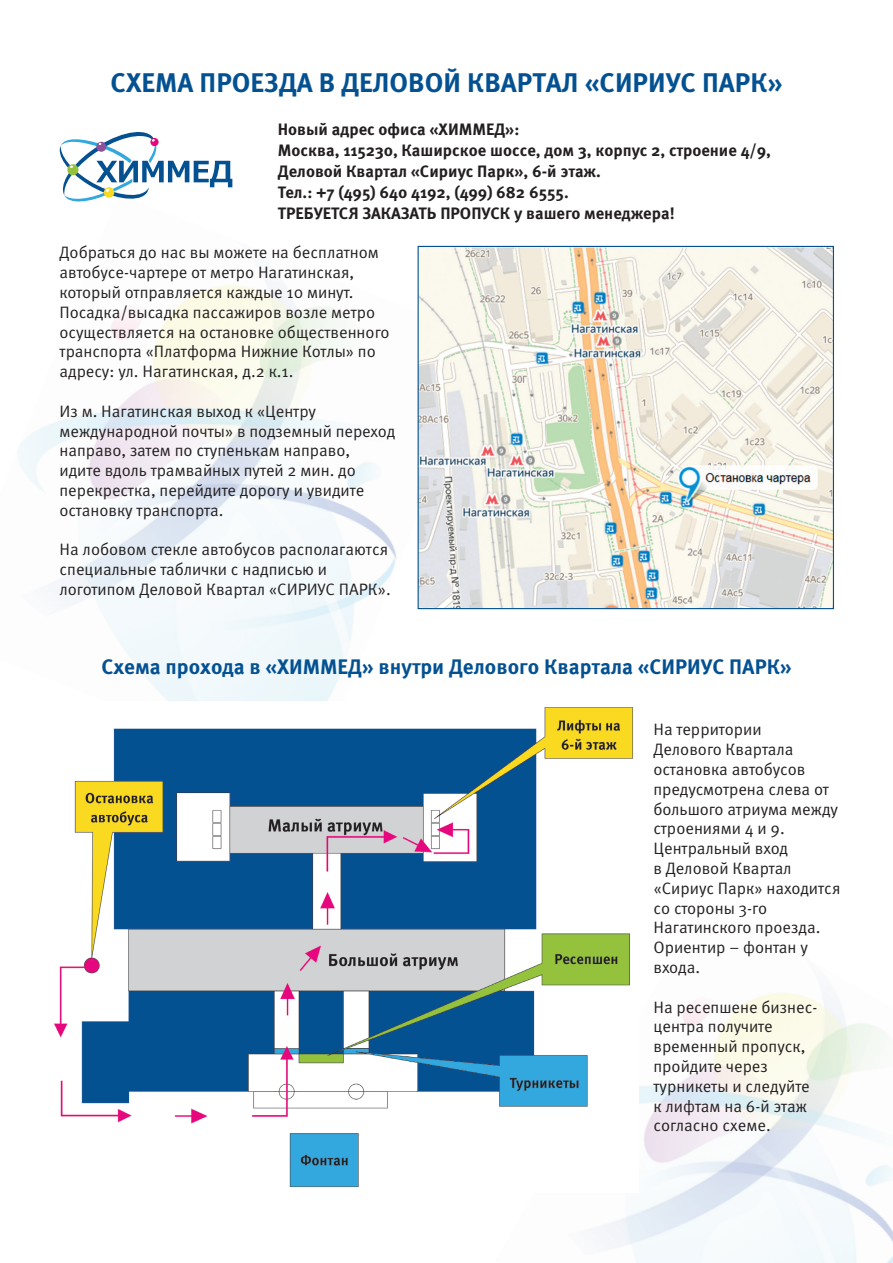
<style>
.page{position:relative;width:893px;height:1263px;background:#fff}
.page>*{position:absolute;margin:0;border:0;box-sizing:border-box;transform-origin:0 0}
.подзаголовок{font:700 27px "Meta Pro";color:#045192}
.подзаголовок-2{font:700 21px "Meta Pro";color:#045192}
.Текст{font:16.5px/19.8px "Meta Pro";color:#231f20}
.Текст-2{font:700 16.5px "Meta Pro";color:#231f20}
</style>
<div class="page">
<img style="left:17px;top:245px;width:470px;height:456px">
<img style="left:592px;top:993px;width:301px;height:270px">
<svg style="left:60px;top:132px;width:172px;height:70px"></svg>
<img style="left:420px;top:248px;width:412px;height:359px">
<div style="left:418px;top:246px;width:416px;height:363px;border:1px solid #045192"></div>
<img style="left:54px;top:707px;width:584px;height:485px">
<p class="подзаголовок" style="left:111px;top:65px;width:673px">СХЕМА ПРОЕЗДА В ДЕЛОВОЙ КВАРТАЛ «СИРИУС ПАРК»</p>
<p class="Текст-2" style="left:278px;top:119px;width:243px">Новый адрес офиса «ХИММЕД»:</p>
<p class="Текст-2" style="left:278px;top:140px;width:495px">Москва, 115230, Каширское шоссе, дом 3, корпус 2, строение 4/9,</p>
<p class="Текст-2" style="left:278px;top:161px;width:325px">Деловой Квартал «Сириус Парк», 6-й этаж.</p>
<p class="Текст-2" style="left:278px;top:182px;width:292px">Тел.: +7 (495) 640 4192, (499) 682 6555.</p>
<p class="Текст-2" style="left:278px;top:203px;width:398px">ТРЕБУЕТСЯ ЗАКАЗАТЬ ПРОПУСК у вашего менеджера!</p>
<p class="Текст" style="left:60px;top:243px;width:331px">Добраться до нас вы можете на бесплатном автобусе-чартере от метро Нагатинская, который отправляется каждые 10 минут.<br>Посадка/высадка пассажиров возле метро осуществляется на остановке общественного транспорта «Платформа Нижние Котлы» по адресу: ул. Нагатинская, д.2 к.1.</p>
<p class="Текст" style="left:60px;top:402px;width:337px">Из м. Нагатинская выход к «Центру международной почты» в подземный переход направо, затем по ступенькам направо, идите вдоль трамвайных путей 2 мин. до перекрестка, перейдите дорогу и увидите остановку транспорта.</p>
<p class="Текст" style="left:60px;top:540px;width:333px">На лобовом стекле автобусов располагаются специальные таблички с надписью и логотипом Деловой Квартал «СИРИУС ПАРК».</p>
<p class="подзаголовок-2" style="left:101px;top:653px;width:692px">Схема прохода в «ХИММЕД» внутри Делового Квартала «СИРИУС ПАРК»</p>
<p class="Текст" style="left:653px;top:720px;width:186px">На территории<br>Делового Квартала остановка автобусов предусмотрена слева от большого атриума между строениями 4 и 9.</p>
<p class="Текст" style="left:653px;top:839px;width:189px">Центральный вход<br>в Деловой Квартал «Сириус Парк» находится со стороны 3-го<br>Нагатинского проезда.<br>Ориентир – фонтан у входа.</p>
<p class="Текст" style="left:653px;top:997px;width:166px">На ресепшене бизнес&shy;центра получите временный пропуск, пройдите через турникеты и следуйте к лифтам на 6-й этаж согласно схеме.</p>
</div>
